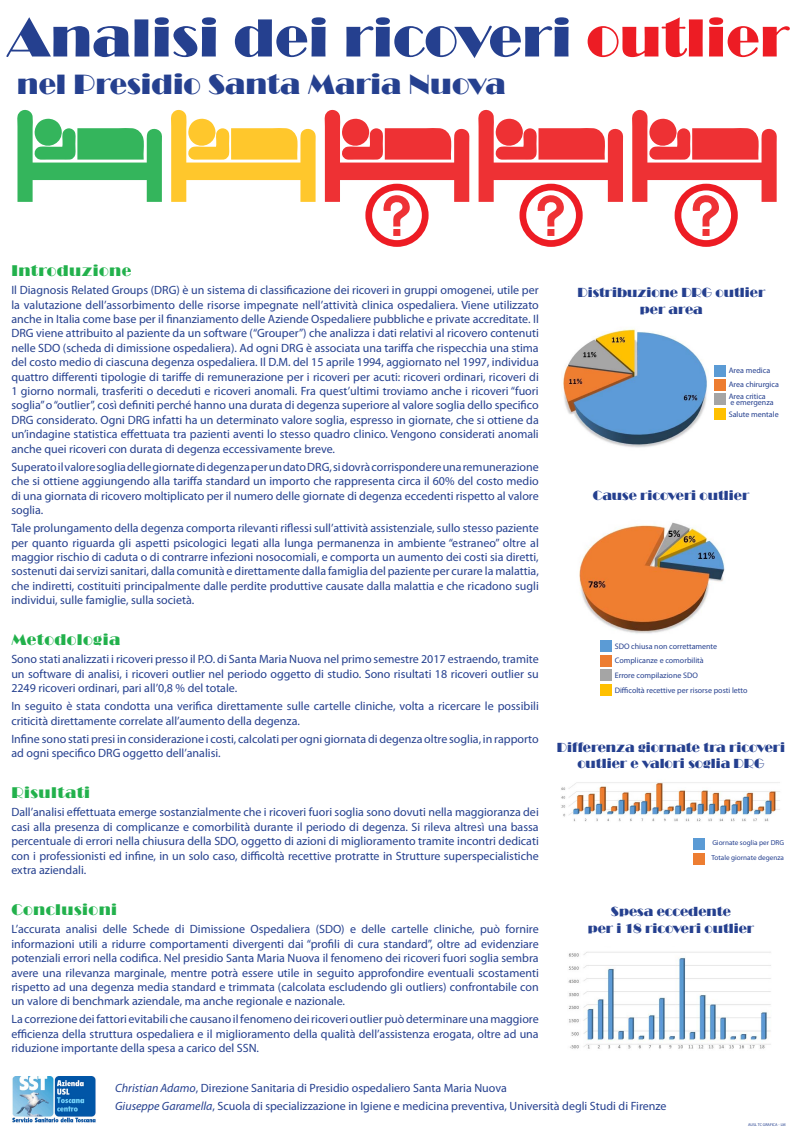
<style>
.page{position:relative;width:794px;height:1134px;background:#fff}
.page>*{position:absolute;margin:0;border:0;box-sizing:border-box;transform-origin:0 0}
.t1{font:55.6px "Broadway";color:#25408f}
.t2{font:28.8px "Broadway";color:#25408f}
.t3{font:16px "Broadway";letter-spacing:.03em;color:#22b14c}
.t4{font:13.6px/16.3px "Broadway";color:#25408f;text-align:center}
.t5{font:12px/14.4px "Myriad Pro";color:#25408f;text-align:justify}
.t6{font:8px/13.9px "Myriad Pro";color:#25408f}
.t7{font:7.2px/15.6px "Myriad Pro";color:#25408f}
.t8{font:4px "Myriad Pro";color:#25408f}
.s1{color:#ed1c24}
.s2{font-style:italic}
</style>
<div class="page">
<img style="left:12px;top:1076px;width:84px;height:47px">
<svg style="left:17px;top:109px;width:145px;height:93px"></svg>
<svg style="left:171px;top:109px;width:145px;height:93px"></svg>
<div style="left:365px;top:184px;width:63px;height:63px;border:7px solid #ed1c24;border-radius:50%"></div>
<svg style="left:324px;top:109px;width:145px;height:127px"></svg>
<div style="left:519px;top:184px;width:63px;height:63px;border:7px solid #ed1c24;border-radius:50%"></div>
<svg style="left:478px;top:109px;width:145px;height:127px"></svg>
<div style="left:674px;top:184px;width:64px;height:63px;border:7px solid #ed1c24;border-radius:50%"></div>
<svg style="left:632px;top:109px;width:145px;height:127px"></svg>
<img style="left:568px;top:952px;width:203px;height:97px">
<img style="left:579px;top:522px;width:146px;height:112px">
<img style="left:563px;top:329px;width:144px;height:119px">
<img style="left:561px;top:782px;width:219px;height:40px">
<div style="left:693px;top:838px;width:12px;height:11px;background:#5b9bd5"></div>
<div style="left:693px;top:854px;width:12px;height:11px;background:#ed7d31"></div>
<div style="left:714px;top:365px;width:12px;height:11px;background:#5b9bd5"></div>
<div style="left:714px;top:408px;width:12px;height:12px;background:#ffc000"></div>
<div style="left:714px;top:394px;width:12px;height:11px;background:#a5a5a5"></div>
<div style="left:714px;top:379px;width:12px;height:12px;background:#ed7d31"></div>
<div style="left:600px;top:641px;width:12px;height:11px;background:#5b9bd5"></div>
<div style="left:600px;top:684px;width:12px;height:11px;background:#ffc000"></div>
<div style="left:600px;top:670px;width:12px;height:11px;background:#a5a5a5"></div>
<div style="left:600px;top:655px;width:12px;height:11px;background:#ed7d31"></div>
<h1 class="t1" style="left:7px;top:6px;width:784px">Analisi dei ricoveri <span class="s1">outlier</span></h1>
<h2 class="t2" style="left:17px;top:68px;width:490px">nel Presidio Santa Maria Nuova</h2>
<h3 class="t3" style="left:11px;top:261px;width:121px">Introduzione</h3>
<p class="t5" style="left:11px;top:283px;width:529px">Il Diagnosis Related Groups (DRG) è un sistema di classificazione dei ricoveri in gruppi omogenei, utile per la valutazione dell’assorbimento delle risorse impegnate nell’attività clinica ospedaliera. Viene utilizzato anche in Italia come base per il finanziamento delle Aziende Ospedaliere pubbliche e private accreditate. Il DRG viene attribuito al paziente da un software (“Grouper”) che analizza i dati relativi al ricovero contenuti nelle SDO (scheda di dimissione ospedaliera). Ad ogni DRG è associata una tariffa che rispecchia una stima del costo medio di ciascuna degenza ospedaliera. Il D.M. del 15 aprile 1994, aggiornato nel 1997, individua quattro differenti tipologie di tariffe di remunerazione per i ricoveri per acuti: ricoveri ordinari, ricoveri di 1 giorno normali, trasferiti o deceduti e ricoveri anomali. Fra quest’ultimi troviamo anche i ricoveri “fuori soglia” o “outlier”, così definiti perché hanno una durata di degenza superiore al valore soglia dello specifico DRG considerato. Ogni DRG infatti ha un determinato valore soglia, espresso in giornate, che si ottiene da un’indagine statistica effettuata tra pazienti aventi lo stesso quadro clinico. Vengono considerati anomali anche quei ricoveri con durata di degenza eccessivamente breve.</p>
<p class="t5" style="left:11px;top:459px;width:529px">Superato il valore soglia delle giornate di degenza per un dato DRG, si dovrà corrispondere una remunerazione che si ottiene aggiungendo alla tariffa standard un importo che rappresenta circa il 60% del costo medio di una giornata di ricovero moltiplicato per il numero delle giornate di degenza eccedenti rispetto al valore soglia.</p>
<p class="t5" style="left:11px;top:521px;width:529px">Tale prolungamento della degenza comporta rilevanti riflessi sull’attività assistenziale, sullo stesso paziente per quanto riguarda gli aspetti psicologici legati alla lunga permanenza in ambiente “estraneo” oltre al maggior rischio di caduta o di contrarre infezioni nosocomiali, e comporta un aumento dei costi sia diretti, sostenuti dai servizi sanitari, dalla comunità e direttamente dalla famiglia del paziente per curare la malattia, che indiretti, costituiti principalmente dalle perdite produttive causate dalla malattia e che ricadono sugli individui, sulle famiglie, sulla società.</p>
<h3 class="t3" style="left:11px;top:631px;width:110px">Metodologia</h3>
<p class="t5" style="left:11px;top:652px;width:529px">Sono stati analizzati i ricoveri presso il P.O. di Santa Maria Nuova nel primo semestre 2017 estraendo, tramite un software di analisi, i ricoveri outlier nel periodo oggetto di studio. Sono risultati 18 ricoveri outlier su 2249 ricoveri ordinari, pari all’0,8 % del totale.</p>
<p class="t5" style="left:11px;top:699px;width:529px">In seguito è stata condotta una verifica direttamente sulle cartelle cliniche, volta a ricercare le possibili criticità direttamente correlate all’aumento della degenza.</p>
<p class="t5" style="left:11px;top:731px;width:529px">Infine sono stati presi in considerazione i costi, calcolati per ogni giornata di degenza oltre soglia, in rapporto ad ogni specifico DRG oggetto dell’analisi.</p>
<h3 class="t3" style="left:11px;top:784px;width:80px">Risultati</h3>
<p class="t5" style="left:11px;top:805px;width:529px">Dall’analisi effettuata emerge sostanzialmente che i ricoveri fuori soglia sono dovuti nella maggioranza dei casi alla presenza di complicanze e comorbilità durante il periodo di degenza. Si rileva altresì una bassa percentuale di errori nella chiusura della SDO, oggetto di azioni di miglioramento tramite incontri dedicati con i professionisti ed infine, in un solo caso, difficoltà recettive protratte in Strutture superspecialistiche extra aziendali.</p>
<h3 class="t3" style="left:11px;top:900px;width:107px">Conclusioni</h3>
<p class="t5" style="left:11px;top:922px;width:529px">L’accurata analisi delle Schede di Dimissione Ospedaliera (SDO) e delle cartelle cliniche, può fornire informazioni utili a ridurre comportamenti divergenti dai “profili di cura standard”, oltre ad evidenziare potenziali errori nella codifica. Nel presidio Santa Maria Nuova il fenomeno dei ricoveri fuori soglia sembra avere una rilevanza marginale, mentre potrà essere utile in seguito approfondire eventuali scostamenti rispetto ad una degenza media standard e trimmata (calcolata escludendo gli outliers) confrontabile con un valore di benchmark aziendale, ma anche regionale e nazionale.</p>
<p class="t5" style="left:11px;top:1012px;width:529px">La correzione dei fattori evitabili che causano il fenomeno dei ricoveri outlier può determinare una maggiore efficienza della struttura ospedaliera e il miglioramento della qualità dell’assistenza erogata, oltre ad una riduzione importante della spesa a carico del SSN.</p>
<p class="t5" style="left:115px;top:1079px;width:553px;line-height:17.6px"><span class="s2">Christian Adamo</span>, Direzione Sanitaria di Presidio ospedaliero Santa Maria Nuova<br><span class="s2">Giuseppe Garamella</span>, Scuola di specializzazione in Igiene e medicina preventiva, Università degli Studi di Firenze</p>
<p class="t4" style="left:577px;top:285px;width:189px">Distribuzione DRG outlier per area</p>
<p class="t6" style="left:729px;top:364px;width:52px">Area medica<br>Area chirurgica</p>
<p class="t6" style="left:729px;top:393px;width:46px;line-height:5.8px">Area critica<br>e emergenza</p>
<p class="t6" style="left:729px;top:407px;width:51px">Salute mentale</p>
<p class="t4" style="left:593px;top:487px;width:158px">Cause ricoveri outlier</p>
<p class="t6" style="left:615px;top:639px;width:104px">SDO chiusa non correttamente<br>Complicanze e comorbilità</p>
<p class="t6" style="left:615px;top:683px;width:134px">Difficoltà recettive per risorse posti letto</p>
<p class="t6" style="left:615px;top:668px;width:85px">Errore compilazione SDO</p>
<p class="t4" style="left:557px;top:739px;width:230px">Differenza giornate tra ricoveri outlier e valori soglia DRG</p>
<p class="t7" style="left:711px;top:834px;width:74px">Giornate soglia per DRG<br>Totale giornate degenza</p>
<p class="t4" style="left:588px;top:903px;width:168px">Spesa eccedente<br>per i 18 ricoveri outlier</p>
<p class="t8" style="left:748px;top:1122px;width:39px">AUSL TC GRAFICA - LM</p>
</div>
